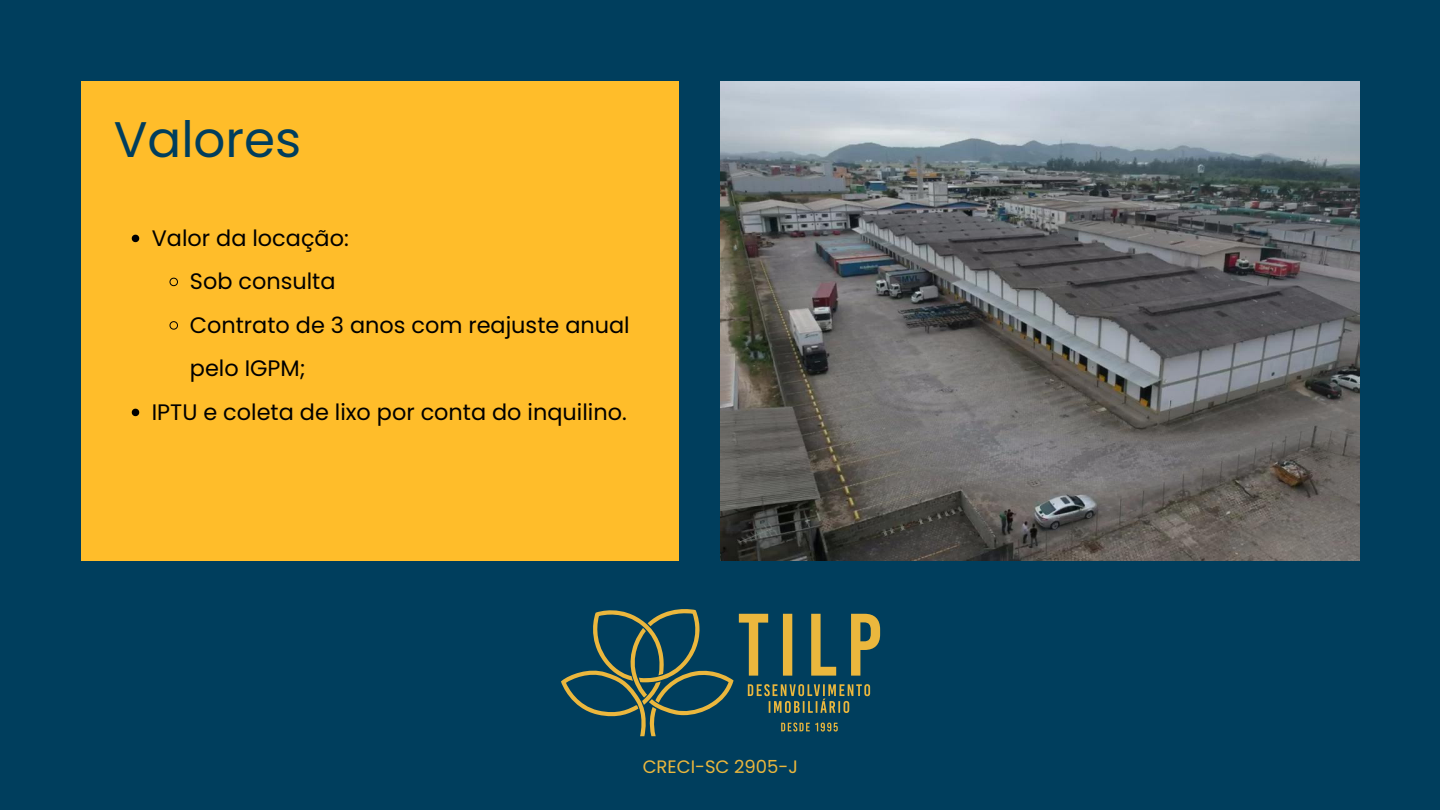
<style>
.page{position:relative;width:1440px;height:810px;background:#003e5d}
.page>*{position:absolute;margin:0;border:0;box-sizing:border-box;transform-origin:0 0}
.t1{font:50px "Poppins";color:#003e5d}
.t2{font:22.4px/43.5px "Poppins";color:#000}
.t3{font:18px "Poppins";color:#ebb73d}
</style>
<div class="page">
<div style="left:81px;top:81px;width:597px;height:480px;background:#ffbd2a"></div>
<svg style="left:561px;top:609px;width:319px;height:127px"></svg>
<img style="left:720px;top:81px;width:640px;height:480px">
<svg style="left:132px;top:235px;width:7px;height:7px"></svg>
<svg style="left:169px;top:277px;width:9px;height:10px"></svg>
<svg style="left:169px;top:321px;width:9px;height:9px"></svg>
<svg style="left:132px;top:409px;width:7px;height:7px"></svg>
<p class="t1" style="left:114px;top:104px;width:189px">Valores</p>
<p class="t2" style="left:152px;top:216px;width:199px">Valor da locação:</p>
<p class="t2" style="left:190px;top:260px;width:147px">Sob consulta</p>
<p class="t2" style="left:190px;top:303px;width:441px">Contrato de 3 anos com reajuste anual pelo IGPM;</p>
<p class="t2" style="left:152px;top:390px;width:476px">IPTU e coleta de lixo por conta do inquilino.</p>
<p class="t3" style="left:643px;top:755px;width:157px">CRECI-SC 2905-J</p>
</div>
